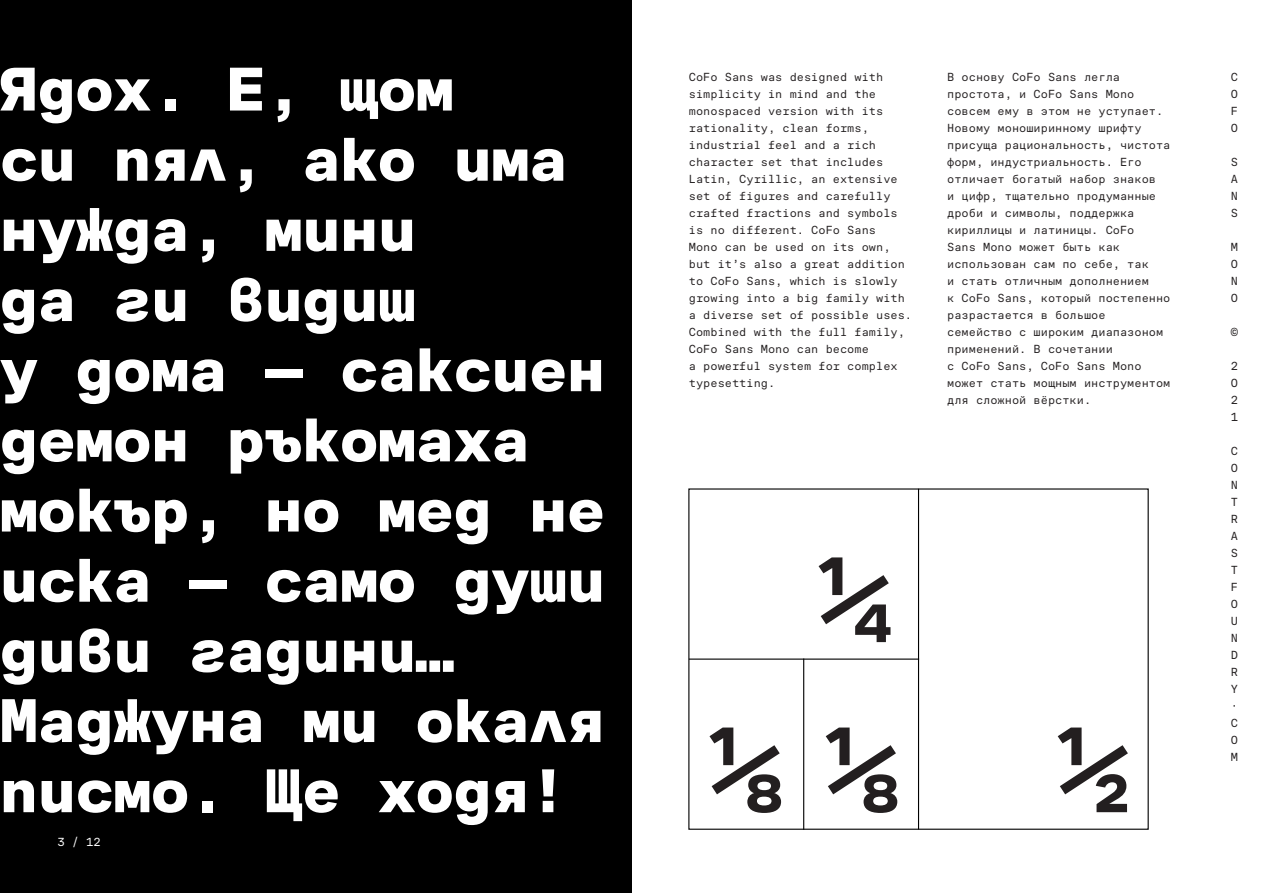
<style>
.page{position:relative;width:1263px;height:893px;background:#fff}
.page>*{position:absolute;margin:0;border:0;box-sizing:border-box;transform-origin:0 0}
.sator{font:500 124.5px "Co Fo Sans Mono";color:#231f20}
.numbers{font:900 63px/70.2px "Co Fo Sans Mono";color:#fff}
.text{font:12px/17px "Co Fo Sans Mono";color:#231f20;text-align:justify}
.text-2{font:12px "Co Fo Sans Mono";color:#fff}
</style>
<div class="page">
<div style="left:0;top:0;width:631px;height:893px;background:#000"></div>
<hr style="left:689px;top:658px;width:230px;height:2px;background:#000">
<hr style="left:918px;top:489px;width:1px;height:340px;background:#000">
<hr style="left:803px;top:658px;width:1px;height:172px;background:#000">
<p class="numbers" style="left:0;top:55px;width:606px">Ядох. Е, щом<br>си пял, ако има нужда, мини<br>да ги видиш<br>у дома — саксиен демон ръкомаха мокър, но мед не иска — само души диви гадини…<br>Маджуна ми окаля писмо. Ще ходя!</p>
<p class="text-2" style="left:57px;top:835px;width:45px">3 / 12</p>
<p class="text" style="left:689px;top:68px;width:225px;text-align:left">CoFo Sans was designed with simplicity in mind and the monospaced version with its rationality, clean forms, industrial feel and a rich character set that includes<br>Latin, Cyrillic, an extensive set of figures and carefully crafted fractions and symbols is no different. CoFo Sans<br>Mono can be used on its own, but it’s also a great addition to CoFo Sans, which is slowly growing into a big family with a diverse set of possible uses.<br>Combined with the full family,<br>CoFo Sans Mono can become<br>a powerful system for complex typesetting.</p>
<p class="text" style="left:947px;top:68px;width:225px;text-align:left">В основу CoFo Sans легла простота, и CoFo Sans Mono совсем ему в этом не уступает.<br>Новому моноширинному шрифту присуща рациональность, чистота форм, индустриальность. Его отличает богатый набор знаков<br>и цифр, тщательно продуманные дроби и символы, поддержка кириллицы и латиницы. CoFo<br>Sans Mono может быть как использован сам по себе, так<br>и стать отличным дополнением<br>к CoFo Sans, который постепенно разрастается в большое семейство с широким диапазоном применений. В сочетании<br>с CoFo Sans, CoFo Sans Mono может стать мощным инструментом для сложной вёрстки.</p>
<p class="sator" style="left:817px;top:528px;width:76px">1/4</p>
<p class="sator" style="left:708px;top:698px;width:192px">⅛ ⅛</p>
<p class="sator" style="left:1056px;top:698px;width:76px">1/2</p>
<p class="text" style="left:1231px;top:68px;width:9px">C O F O</p>
<p class="text" style="left:1231px;top:153px;width:9px">S A N S</p>
<p class="text" style="left:1231px;top:238px;width:9px">M O N O</p>
<p class="text" style="left:1231px;top:324px;width:9px">©</p>
<p class="text" style="left:1231px;top:358px;width:9px">2<br>0<br>2<br>1</p>
<p class="text" style="left:1231px;top:443px;width:9px">C O N T R A S T F O U N D R Y · C O M</p>
</div>
